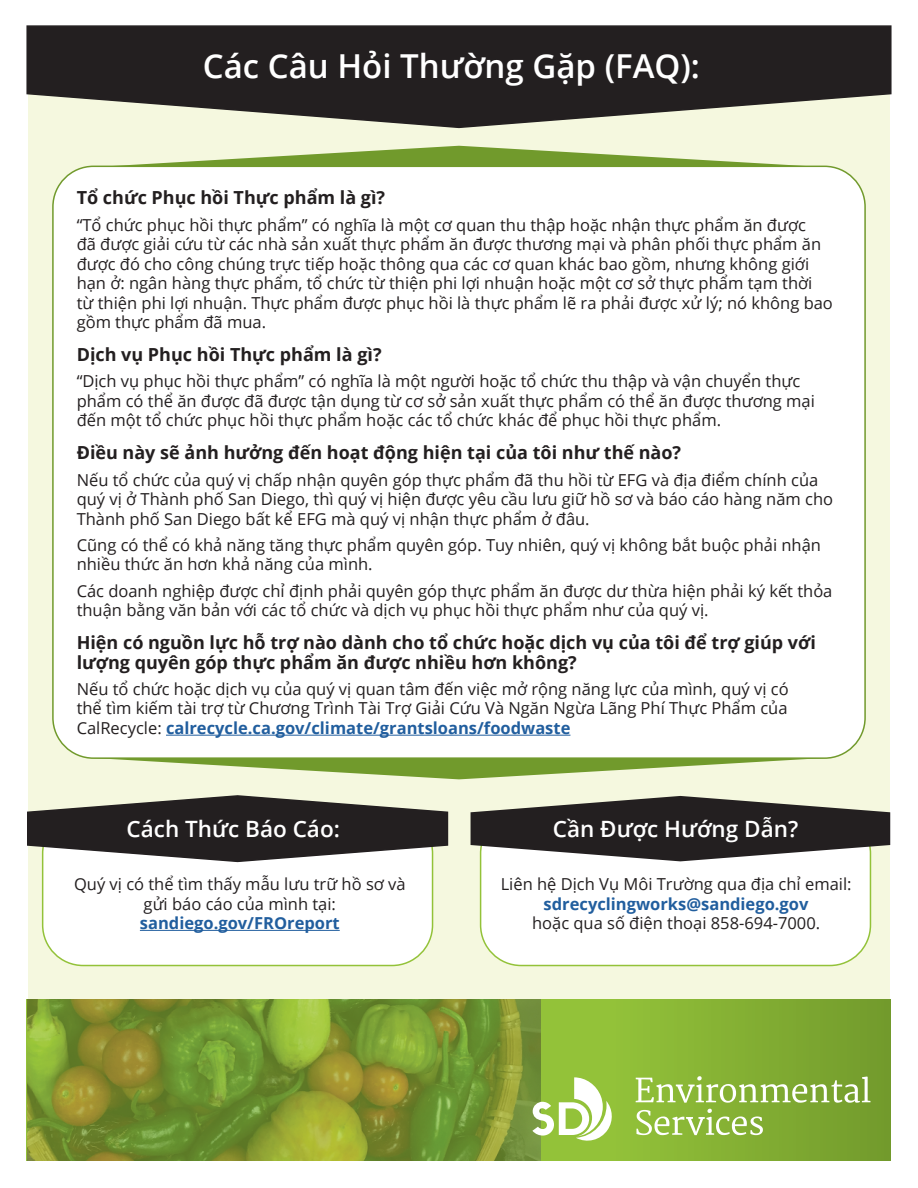
<style>
.page{position:relative;width:918px;height:1188px;background:#fff}
.page>*{position:absolute;margin:0;border:0;box-sizing:border-box;transform-origin:0 0}
.t1{font:600 33px "Open Sans";color:#fff}
.t2{font:600 22.5px "Open Sans";color:#fff}
.t3{font:700 18px/19.5px "Open Sans";color:#231f20}
.t4{font:16.5px/19.5px "Open Sans";color:#231f20}
.s1{font-weight:700;color:#215e9e}
</style>
<div class="page">
<div style="left:28px;top:41px;width:862px;height:1119px;background:#f5f8df"></div>
<svg style="left:88px;top:146px;width:742px;height:20px"></svg>
<svg style="left:111px;top:759px;width:696px;height:20px"></svg>
<div style="left:53px;top:166px;width:812px;height:592px;background:#fff;border-radius:40px"></div>
<svg style="left:26px;top:999px;width:864px;height:161px;background:#85b133"></svg>
<svg style="left:26px;top:25px;width:866px;height:104px"></svg>
<hr style="left:166px;top:735px;width:404px;height:1px;background:#215e9e">
<img style="left:27px;top:999px;width:514px;height:161px">
<div style="left:481px;top:813px;width:389px;height:153px;background:#fff;border-radius:40px"></div>
<div style="left:480px;top:812px;width:391px;height:154px;border:2px solid #93c239;border-radius:40px"></div>
<div style="left:43px;top:813px;width:390px;height:153px;background:#fff;border-radius:40px"></div>
<div style="left:42px;top:812px;width:391px;height:154px;border:2px solid #93c239;border-radius:40px"></div>
<svg style="left:471px;top:796px;width:419px;height:65px"></svg>
<svg style="left:27px;top:795px;width:422px;height:68px"></svg>
<hr style="left:140px;top:930px;width:200px;height:1px;background:#215e9e">
<svg style="left:636px;top:1076px;width:234px;height:27px;background:#a2c266"></svg>
<svg style="left:636px;top:1109px;width:127px;height:26px;background:#a6c767"></svg>
<svg style="left:532px;top:1077px;width:82px;height:64px;background:#bcd689"></svg>
<p class="t1" style="left:203px;top:44px;width:499px">Các Câu Hỏi Thường Gặp (FAQ):</p>
<p class="t3" style="left:77px;top:188px;width:310px">Tổ chức Phục hồi Thực phẩm là gì?</p>
<p class="t4" style="left:77px;top:215px;width:758px">“Tổ chức phục hồi thực phẩm” có nghĩa là một cơ quan thu thập hoặc nhận thực phẩm ăn được<br>đã được giải cứu từ các nhà sản xuất thực phẩm ăn được thương mại và phân phối thực phẩm ăn được đó cho công chúng trực tiếp hoặc thông qua các cơ quan khác bao gồm, nhưng không giới hạn ở: ngân hàng thực phẩm, tổ chức từ thiện phi lợi nhuận hoặc một cơ sở thực phẩm tạm thời từ thiện phi lợi nhuận. Thực phẩm được phục hồi là thực phẩm lẽ ra phải được xử lý; nó không bao gồm thực phẩm đã mua.</p>
<p class="t3" style="left:77px;top:344px;width:306px">Dịch vụ Phục hồi Thực phẩm là gì?</p>
<p class="t4" style="left:77px;top:371px;width:740px">“Dịch vụ phục hồi thực phẩm” có nghĩa là một người hoặc tổ chức thu thập và vận chuyển thực phẩm có thể ăn được đã được tận dụng từ cơ sở sản xuất thực phẩm có thể ăn được thương mại đến một tổ chức phục hồi thực phẩm hoặc các tổ chức khác để phục hồi thực phẩm.</p>
<p class="t3" style="left:77px;top:443px;width:606px">Điều này sẽ ảnh hưởng đến hoạt động hiện tại của tôi như thế nào?</p>
<p class="t4" style="left:77px;top:470px;width:758px">Nếu tổ chức của quý vị chấp nhận quyên góp thực phẩm đã thu hồi từ EFG và địa điểm chính của quý vị ở Thành phố San Diego, thì quý vị hiện được yêu cầu lưu giữ hồ sơ và báo cáo hàng năm cho<br>Thành phố San Diego bất kể EFG mà quý vị nhận thực phẩm ở đâu.</p>
<p class="t4" style="left:77px;top:535px;width:746px">Cũng có thể có khả năng tăng thực phẩm quyên góp. Tuy nhiên, quý vị không bắt buộc phải nhận nhiều thức ăn hơn khả năng của mình.</p>
<p class="t4" style="left:77px;top:581px;width:757px">Các doanh nghiệp được chỉ định phải quyên góp thực phẩm ăn được dư thừa hiện phải ký kết thỏa thuận bằng văn bản với các tổ chức và dịch vụ phục hồi thực phẩm như của quý vị.</p>
<p class="t3" style="left:77px;top:632px;width:741px">Hiện có nguồn lực hỗ trợ nào dành cho tổ chức hoặc dịch vụ của tôi để trợ giúp với lượng quyên góp thực phẩm ăn được nhiều hơn không?</p>
<p class="t4" style="left:77px;top:679px;width:713px;text-align:justify">Nếu tổ chức hoặc dịch vụ của quý vị quan tâm đến việc mở rộng năng lực của mình, quý vị có thể tìm kiếm tài trợ từ Chương Trình Tài Trợ Giải Cứu Và Ngăn Ngừa Lãng Phí Thực Phẩm của CalRecycle: <span class="s1">calrecycle.ca.gov/climate/grantsloans/foodwaste</span></p>
<p class="t2" style="left:127px;top:813px;width:215px">Cách Thức Báo Cáo:</p>
<p class="t4" style="left:74px;top:874px;width:333px;text-align:center">Quý vị có thể tìm thấy mẫu lưu trữ hồ sơ và gửi báo cáo của mình tại: <span class="s1">sandiego.gov/FROreport</span></p>
<p class="t2" style="left:553px;top:813px;width:247px">Cần Được Hướng Dẫn?</p>
<p class="t4" style="left:501px;top:874px;width:352px;text-align:center">Liên hệ Dịch Vụ Môi Trường qua địa chỉ email: <span class="s1">sdrecyclingworks@sandiego.gov<br></span>hoặc qua số điện thoại 858-694-7000.</p>
</div>
